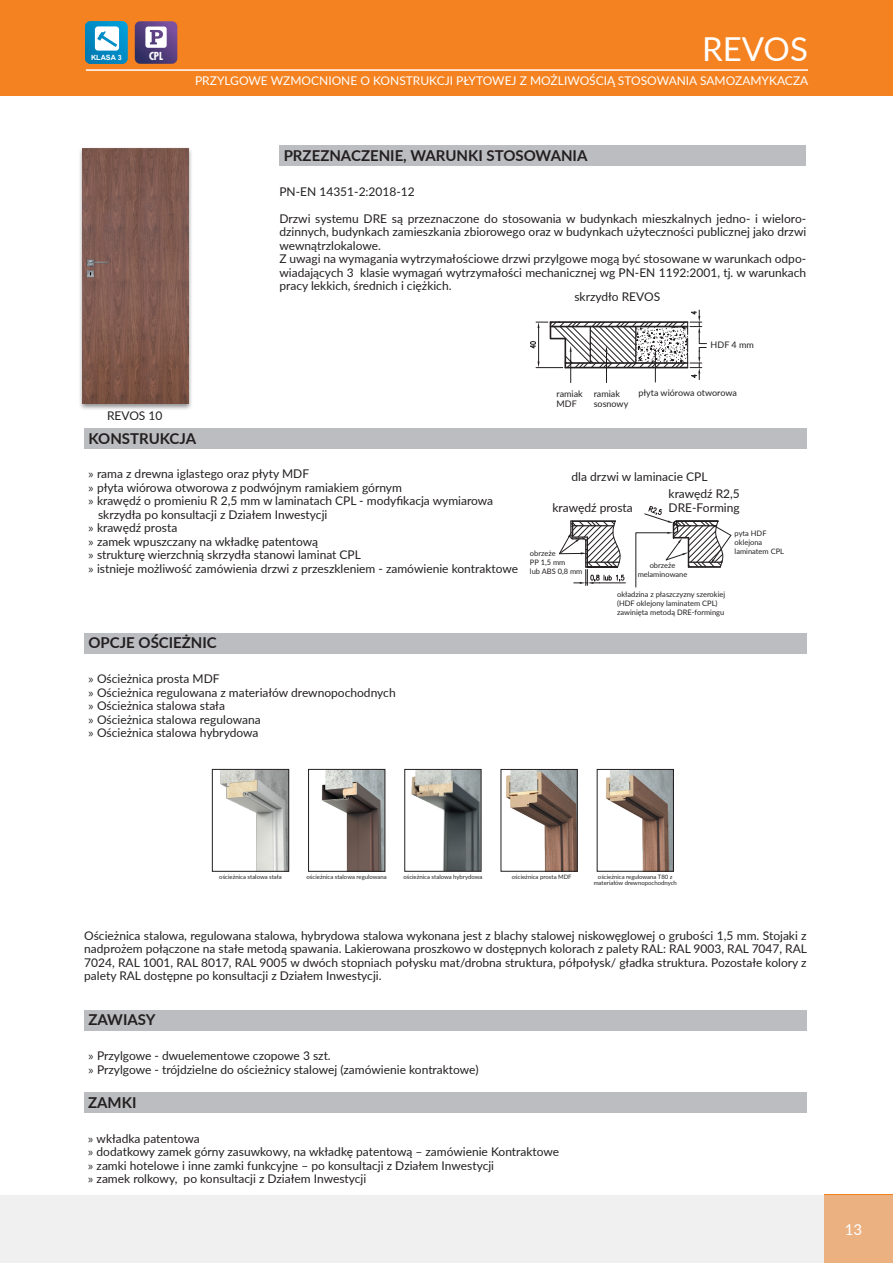
<style>
.page{position:relative;width:893px;height:1263px;background:#fff}
.page>*{position:absolute;margin:0;border:0;box-sizing:border-box;transform-origin:0 0}
.Tytuł_1_P{font:33px "Lato";color:#fff}
.W_STANDARDZIE_-_tytu{font:700 15px "Lato";color:#231f20}
.page_number{font:15px "Lato";color:#fff}
.UWAGA{font:12px/13.5px "Lato";color:#231f20;text-align:justify}
.Tytuł_2_P{font:12px "Lato";color:#fff}
.punkty_lista_2{font:12px "Lato";color:#231f20}
.t1{font:700 condensed 10.8px "Futura LT";color:#fff}
.punkty_lista_2-2{font:9px "Lato";color:#231f20}
.punkty_lista_2-3{font:7.5px "Lato";color:#231f20}
.t2{font:700 7.2px "Arial";color:#fff}
.podpis_rys__piktogra{font:6px "Lato";color:#231f20}
.s1{font-family:"Myriad Pro"}
</style>
<div class="page">
<svg style="left:0;top:1195px;width:893px;height:68px;fill:#f0f0f1"></svg>
<div style="left:0;top:0;width:893px;height:96px;background:#f58220"></div>
<div style="left:84px;top:428px;width:723px;height:21px;background:#bcbdc0"></div>
<div style="left:84px;top:633px;width:723px;height:20px;background:#bcbdc0"></div>
<div style="left:84px;top:1010px;width:723px;height:20px;background:#bcbdc0"></div>
<svg style="left:85px;top:21px;width:43px;height:43px;background:#49a9cf"></svg>
<svg style="left:135px;top:21px;width:42px;height:43px;background:#776393"></svg>
<div style="left:78px;top:146px;width:115px;height:264px;background:#231f20;opacity:.5"></div>
<img style="left:83px;top:149px;width:106px;height:255px">
<div style="left:279px;top:145px;width:527px;height:21px;background:#bcbdc0"></div>
<svg style="left:530px;top:310px;width:177px;height:73px"></svg>
<svg style="left:559px;top:520px;width:66px;height:65px"></svg>
<hr style="left:587px;top:562px;width:32px;height:1px;background:#231f20">
<svg style="left:635px;top:506px;width:97px;height:81px"></svg>
<div style="left:84px;top:1093px;width:723px;height:20px;background:#bcbdc0"></div>
<hr style="left:86px;top:69px;width:722px;height:2px;background:#fff">
<img style="left:220px;top:771px;width:67px;height:98px">
<div style="left:212px;top:769px;width:77px;height:102px;border:1px solid #231f20"></div>
<img style="left:321px;top:771px;width:62px;height:98px">
<div style="left:308px;top:769px;width:77px;height:102px;border:1px solid #231f20"></div>
<img style="left:411px;top:771px;width:68px;height:98px">
<div style="left:405px;top:769px;width:76px;height:102px;border:1px solid #231f20"></div>
<img style="left:506px;top:771px;width:69px;height:98px">
<img style="left:606px;top:771px;width:66px;height:98px">
<div style="left:597px;top:769px;width:77px;height:102px;border:1px solid #231f20"></div>
<p class="t2" style="left:91px;top:52px;width:32px">KLASA 3</p>
<p class="t1" style="left:149px;top:49px;width:16px">CPL</p>
<p class="UWAGA" style="left:107px;top:409px;width:57px">REVOS 10</p>
<p class="Tytuł_1_P" style="left:702px;top:25px;width:107px">REVOS</p>
<p class="Tytuł_2_P" style="left:195px;top:72px;width:615px">PRZYLGOWE WZMOCNIONE O KONSTRUKCJI PŁYTOWEJ Z MOŻLIWOŚCIĄ STOSOWANIA SAMOZAMYKACZA</p>
<p class="W_STANDARDZIE_-_tytu" style="left:284px;top:144px;width:305px">PRZEZNACZENIE, WARUNKI STOSOWANIA</p>
<p class="UWAGA" style="left:279px;top:184px;width:137px">PN-EN 14351-2:2018-12</p>
<p class="UWAGA" style="left:279px;top:211px;width:528px">Drzwi systemu DRE są przeznaczone do stosowania w budynkach mieszkalnych jedno- i wieloro&shy;dzinnych, budynkach zamieszkania zbiorowego oraz w budynkach użyteczności publicznej jako drzwi wewnątrzlokalowe.</p>
<p class="UWAGA" style="left:279px;top:252px;width:528px">Z uwagi na wymagania wytrzymałościowe drzwi przylgowe mogą być stosowane w warunkach odpo&shy;wiadających 3 klasie wymagań wytrzymałości mechanicznej wg PN-EN 1192:2001, tj. w warunkach pracy lekkich, średnich i ciężkich.</p>
<p class="punkty_lista_2" style="left:574px;top:288px;width:87px">skrzydło REVOS</p>
<p class="punkty_lista_2-2" style="left:711px;top:338px;width:45px">HDF 4 mm</p>
<p class="punkty_lista_2-2" style="left:556px;top:387px;width:28px">ramiak</p>
<p class="punkty_lista_2-2" style="left:556px;top:398px;width:22px">MDF</p>
<p class="punkty_lista_2-2" style="left:594px;top:387px;width:28px">ramiak</p>
<p class="punkty_lista_2-2" style="left:594px;top:397px;width:36px">sosnowy</p>
<p class="punkty_lista_2-2" style="left:638px;top:386px;width:100px">płyta wiórowa otworowa</p>
<p class="W_STANDARDZIE_-_tytu" style="left:89px;top:427px;width:109px">KONSTRUKCJA</p>
<p class="UWAGA" style="left:89px;top:467px;width:222px"><span class="s1">»</span> rama z drewna iglastego oraz płyty MDF</p>
<p class="UWAGA" style="left:89px;top:480px;width:315px"><span class="s1">»</span> płyta wiórowa otworowa z podwójnym ramiakiem górnym</p>
<p class="UWAGA" style="left:89px;top:494px;width:406px"><span class="s1">»</span> krawędź o promieniu R 2,5 mm w laminatach CPL - modyfikacja wymiarowa</p>
<p class="UWAGA" style="left:98px;top:507px;width:231px">skrzydła po konsultacji z Działem Inwestycji</p>
<p class="UWAGA" style="left:89px;top:521px;width:90px"><span class="s1">»</span> krawędź prosta</p>
<p class="UWAGA" style="left:89px;top:534px;width:231px"><span class="s1">»</span> zamek wpuszczany na wkładkę patentową</p>
<p class="UWAGA" style="left:89px;top:548px;width:274px"><span class="s1">»</span> strukturę wierzchnią skrzydła stanowi laminat CPL</p>
<p class="UWAGA" style="left:89px;top:561px;width:431px"><span class="s1">»</span> istnieje możliwość zamówienia drzwi z przeszkleniem - zamówienie kontraktowe</p>
<p class="W_STANDARDZIE_-_tytu" style="left:89px;top:632px;width:130px">OPCJE OŚCIEŻNIC</p>
<p class="UWAGA" style="left:89px;top:671px;width:133px"><span class="s1">»</span> Ościeżnica prosta MDF</p>
<p class="UWAGA" style="left:89px;top:685px;width:309px"><span class="s1">»</span> Ościeżnica regulowana z materiałów drewnopochodnych</p>
<p class="UWAGA" style="left:89px;top:698px;width:138px"><span class="s1">»</span> Ościeżnica stalowa stała</p>
<p class="UWAGA" style="left:89px;top:712px;width:174px"><span class="s1">»</span> Ościeżnica stalowa regulowana</p>
<p class="UWAGA" style="left:89px;top:725px;width:171px"><span class="s1">»</span> Ościeżnica stalowa hybrydowa</p>
<p class="punkty_lista_2" style="left:572px;top:468px;width:138px">dla drzwi w laminacie CPL</p>
<p class="punkty_lista_2" style="left:552px;top:499px;width:82px">krawędź prosta</p>
<p class="punkty_lista_2" style="left:669px;top:485px;width:73px">krawędź R2,5</p>
<p class="punkty_lista_2" style="left:669px;top:499px;width:73px">DRE-Forming</p>
<p class="punkty_lista_2-3" style="left:530px;top:548px;width:27px">obrzeże</p>
<p class="punkty_lista_2-3" style="left:530px;top:557px;width:37px">PP 1,5 mm</p>
<p class="punkty_lista_2-3" style="left:530px;top:566px;width:54px">lub ABS 0,8 mm</p>
<p class="punkty_lista_2-3" style="left:650px;top:560px;width:27px">obrzeże</p>
<p class="punkty_lista_2-3" style="left:638px;top:569px;width:51px">melaminowane</p>
<p class="punkty_lista_2-3" style="left:617px;top:589px;width:110px">okładzina z płaszczyzny szerokiej</p>
<p class="punkty_lista_2-3" style="left:617px;top:598px;width:102px">(HDF oklejony laminatem CPL)</p>
<p class="punkty_lista_2-3" style="left:617px;top:607px;width:109px">zawinięta metodą DRE-formingu</p>
<p class="punkty_lista_2-3" style="left:735px;top:528px;width:33px">pyta HDF</p>
<p class="punkty_lista_2-3" style="left:735px;top:537px;width:29px">oklejona</p>
<p class="punkty_lista_2-3" style="left:735px;top:546px;width:51px">laminatem CPL</p>
<p class="podpis_rys__piktogra" style="left:219px;top:872px;width:64px">ościeżnica stalowa stała</p>
<p class="podpis_rys__piktogra" style="left:307px;top:872px;width:82px">ościeżnica stalowa regulowana</p>
<p class="podpis_rys__piktogra" style="left:403px;top:872px;width:81px">ościeżnica stalowa hybrydowa</p>
<p class="podpis_rys__piktogra" style="left:512px;top:872px;width:61px">ościeżnica prosta MDF</p>
<p class="podpis_rys__piktogra" style="left:598px;top:872px;width:76px">ościeżnica regulowana T80 z</p>
<p class="podpis_rys__piktogra" style="left:594px;top:878px;width:85px">materiałów drewnopochodnych</p>
<p class="UWAGA" style="left:84px;top:928px;width:724px">Ościeżnica stalowa, regulowana stalowa, hybrydowa stalowa wykonana jest z blachy stalowej niskowęglowej o grubości 1,5 mm. Stojaki z nadprożem połączone na stałe metodą spawania. Lakierowana proszkowo w dostępnych kolorach z palety RAL: RAL 9003, RAL 7047, RAL 7024, RAL 1001, RAL 8017, RAL 9005 w dwóch stopniach połysku mat/drobna struktura, półpołysk/ gładka struktura. Pozostałe kolory z palety RAL dostępne po konsultacji z Działem Inwestycji.</p>
<p class="W_STANDARDZIE_-_tytu" style="left:89px;top:1009px;width:69px">ZAWIASY</p>
<p class="UWAGA" style="left:89px;top:1048px;width:244px"><span class="s1">»</span> Przylgowe - dwuelementowe czopowe 3 szt.</p>
<p class="UWAGA" style="left:89px;top:1062px;width:392px"><span class="s1">»</span> Przylgowe - trójdzielne do ościeżnicy stalowej (zamówienie kontraktowe)</p>
<p class="W_STANDARDZIE_-_tytu" style="left:88px;top:1092px;width:50px">ZAMKI</p>
<p class="UWAGA" style="left:88px;top:1131px;width:113px"><span class="s1">»</span> wkładka patentowa</p>
<p class="UWAGA" style="left:88px;top:1145px;width:473px"><span class="s1">»</span> dodatkowy zamek górny zasuwkowy, na wkładkę patentową – zamówienie Kontraktowe</p>
<p class="UWAGA" style="left:88px;top:1158px;width:408px"><span class="s1">»</span> zamki hotelowe i inne zamki funkcyjne – po konsultacji z Działem Inwestycji</p>
<p class="UWAGA" style="left:88px;top:1172px;width:280px"><span class="s1">»</span> zamek rolkowy, po konsultacji z Działem Inwestycji</p>
<p class="page_number" style="left:845px;top:1219px;width:19px">13</p>
</div>
